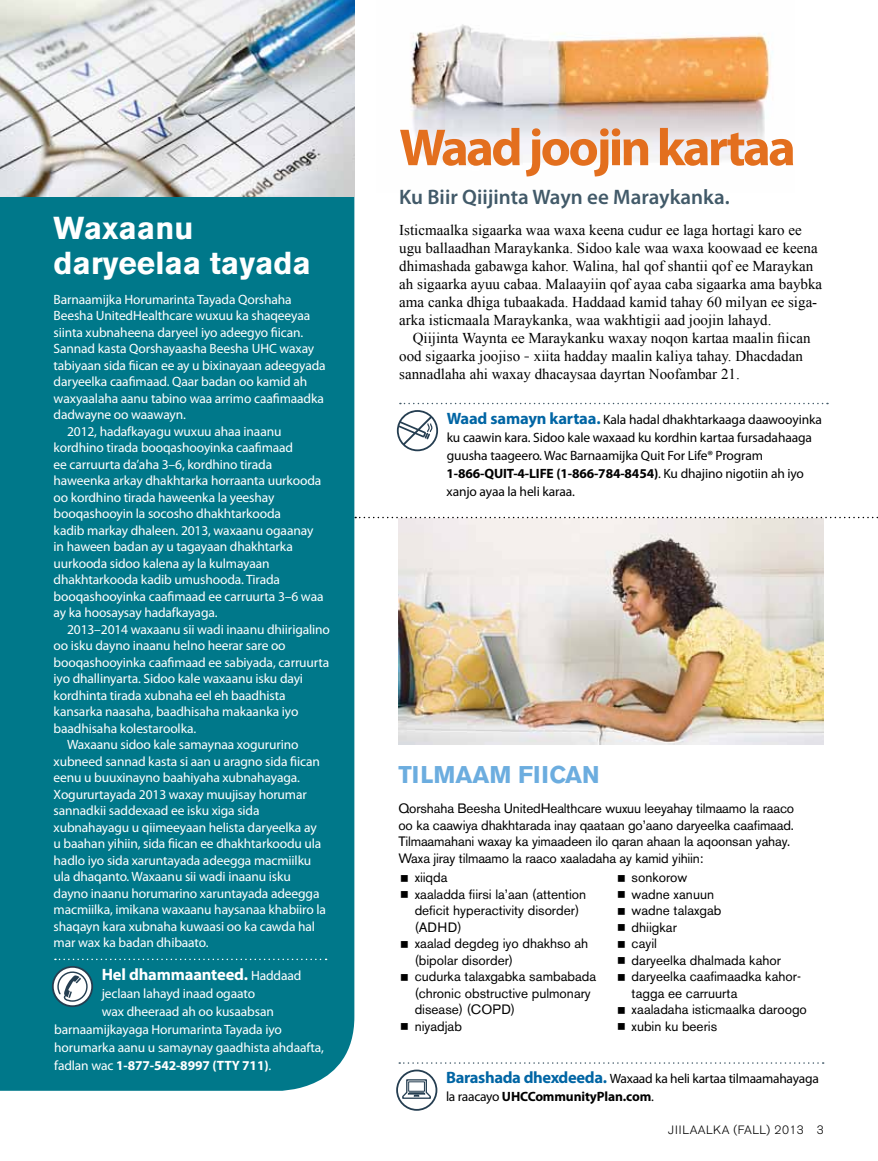
<style>
.page{position:relative;width:878px;height:1161px;background:#fff}
.page>*{position:absolute;margin:0;border:0;box-sizing:border-box;transform-origin:0 0}
.t1{font:700 52.5px "Myriad Pro";letter-spacing:-.05em;color:#e36f1e}
.t2{font:700 31.5px/34.5px "Akzidenz Grotesk BE";color:#fff}
.t3{font:700 24px "Akzidenz Grotesk BE";color:#6caddf}
.t4{font:600 21px "Myriad Pro";color:#425a69}
.t5{font:700 16.5px "Myriad Pro";letter-spacing:-.01em;color:#fff}
.t6{font:15px/18px "Times New Roman";color:#000}
.t7{font:13.5px "Myriad Pro";letter-spacing:-.01em;color:#fff}
.t8{font:13.5px/16.5px "Akzidenz Grotesk BE";color:#000}
.t9{font:13.5px/18px "Myriad Pro";letter-spacing:-.01em;color:#000}
.t10{font:700 13.5px "Myriad Pro";letter-spacing:-.01em;color:#fff}
.t11{font:300 12px "Akzidenz Grotesk BE";letter-spacing:.04em;color:#000}
.s1{font-weight:400;font-size:13.5px}
.s2{font-weight:400}
.s3{font-family:"Adobe Caslon Pro"}
.s4{font-weight:700;font-size:16.5px;color:#0065a4}
.s5{font-weight:700}
</style>
<div class="page">
<img style="left:399px;top:519px;width:425px;height:225px">
<img style="left:410px;top:24px;width:363px;height:136px">
<svg style="left:355px;top:517px;width:523px;height:1px"></svg>
<div style="left:0;top:196px;width:354px;height:895px;background:#00788a"></div>
<img style="left:0;top:0;width:354px;height:196px">
<svg style="left:55px;top:959px;width:271px;height:1px"></svg>
<svg style="left:52px;top:966px;width:41px;height:41px"></svg>
<svg style="left:400px;top:403px;width:428px;height:1px"></svg>
<svg style="left:397px;top:410px;width:41px;height:41px"></svg>
<svg style="left:399px;top:1062px;width:424px;height:2px"></svg>
<svg style="left:396px;top:1070px;width:41px;height:41px"></svg>
<h2 class="t2" style="left:54px;top:211px;width:259px">Waxaanu daryeelaa tayada</h2>
<p class="t7" style="left:54px;top:291px;width:240px">Barnaamijka Horumarinta Tayada Qorshaha</p>
<p class="t7" style="left:54px;top:307px;width:258px">Beesha UnitedHealthcare wuxuu ka shaqeeyaa</p>
<p class="t7" style="left:54px;top:324px;width:251px">siinta xubnaheena daryeel iyo adeegyo fiican.</p>
<p class="t7" style="left:54px;top:340px;width:262px">Sannad kasta Qorshayaasha Beesha UHC waxay</p>
<p class="t7" style="left:54px;top:357px;width:274px">tabiyaan sida fiican ee ay u bixinayaan adeegyada</p>
<p class="t7" style="left:54px;top:373px;width:255px">daryeelka caafimaad. Qaar badan oo kamid ah</p>
<p class="t7" style="left:54px;top:390px;width:272px">waxyaalaha aanu tabino waa arrimo caafimaadka</p>
<p class="t7" style="left:54px;top:406px;width:134px">dadwayne oo waawayn.</p>
<p class="t7" style="left:67px;top:423px;width:216px">2012, hadafkayagu wuxuu ahaa inaanu</p>
<p class="t7" style="left:54px;top:439px;width:241px">kordhino tirada booqashooyinka caafimaad</p>
<p class="t7" style="left:54px;top:456px;width:220px">ee carruurta da’aha 3–6, kordhino tirada</p>
<p class="t7" style="left:54px;top:472px;width:269px">haweenka arkay dhakhtarka horraanta uurkooda</p>
<p class="t7" style="left:54px;top:489px;width:222px">oo kordhino tirada haweenka la yeeshay</p>
<p class="t7" style="left:54px;top:505px;width:229px">booqashooyin la socosho dhakhtarkooda</p>
<p class="t7" style="left:54px;top:522px;width:261px">kadib markay dhaleen. 2013, waxaanu ogaanay</p>
<p class="t7" style="left:54px;top:538px;width:241px">in haween badan ay u tagayaan dhakhtarka</p>
<p class="t7" style="left:54px;top:555px;width:217px">uurkooda sidoo kalena ay la kulmayaan</p>
<p class="t7" style="left:54px;top:571px;width:228px">dhakhtarkooda kadib umushooda. Tirada</p>
<p class="t7" style="left:54px;top:588px;width:271px">booqashooyinka caafimaad ee carruurta 3–6 waa</p>
<p class="t7" style="left:54px;top:604px;width:165px">ay ka hoosaysay hadafkayaga.</p>
<p class="t7" style="left:67px;top:621px;width:264px">2013–2014 waxaanu sii wadi inaanu dhiirigalino</p>
<p class="t7" style="left:54px;top:637px;width:234px">oo isku dayno inaanu helno heerar sare oo</p>
<p class="t7" style="left:54px;top:654px;width:277px">booqashooyinka caafimaad ee sabiyada, carruurta</p>
<p class="t7" style="left:54px;top:670px;width:251px">iyo dhallinyarta. Sidoo kale waxaanu isku dayi</p>
<p class="t7" style="left:54px;top:687px;width:233px">kordhinta tirada xubnaha eel eh baadhista</p>
<p class="t7" style="left:54px;top:703px;width:246px">kansarka naasaha, baadhisaha makaanka iyo</p>
<p class="t7" style="left:54px;top:720px;width:144px">baadhisaha kolestaroolka.</p>
<p class="t7" style="left:67px;top:736px;width:233px">Waxaanu sidoo kale samaynaa xogururino</p>
<p class="t7" style="left:54px;top:753px;width:268px">xubneed sannad kasta si aan u aragno sida fiican</p>
<p class="t7" style="left:54px;top:769px;width:248px">eenu u buuxinayno baahiyaha xubnahayaga.</p>
<p class="t7" style="left:54px;top:786px;width:255px">Xogururtayada 2013 waxay muujisay horumar</p>
<p class="t7" style="left:54px;top:802px;width:207px">sannadkii saddexaad ee isku xiga sida</p>
<p class="t7" style="left:54px;top:819px;width:264px">xubnahayagu u qiimeeyaan helista daryeelka ay</p>
<p class="t7" style="left:54px;top:835px;width:269px">u baahan yihiin, sida fiican ee dhakhtarkoodu ula</p>
<p class="t7" style="left:54px;top:852px;width:259px">hadlo iyo sida xaruntayada adeegga macmiilku</p>
<p class="t7" style="left:54px;top:868px;width:239px">ula dhaqanto. Waxaanu sii wadi inaanu isku</p>
<p class="t7" style="left:54px;top:885px;width:267px">dayno inaanu horumarino xaruntayada adeegga</p>
<p class="t7" style="left:54px;top:901px;width:274px">macmiilka, imikana waxaanu haysanaa khabiiro la</p>
<p class="t7" style="left:54px;top:918px;width:263px">shaqayn kara xubnaha kuwaasi oo ka cawda hal</p>
<p class="t7" style="left:54px;top:934px;width:156px">mar wax ka badan dhibaato.</p>
<p class="t5" style="left:102px;top:963px;width:201px">Hel dhammaanteed. <span class="s1">Haddaad</span></p>
<p class="t7" style="left:102px;top:985px;width:155px">jeclaan lahayd inaad ogaato</p>
<p class="t7" style="left:102px;top:1003px;width:174px">wax dheeraad ah oo kusaabsan</p>
<p class="t7" style="left:54px;top:1021px;width:229px">barnaamijkayaga Horumarinta Tayada iyo</p>
<p class="t7" style="left:54px;top:1039px;width:271px">horumarka aanu u samaynay gaadhista ahdaafta,</p>
<p class="t10" style="left:54px;top:1056px;width:218px"><span class="s2">fadlan wac</span> 1-877-542-8997 (TTY 711)<span class="s2">.</span></p>
<h1 class="t1" style="left:399px;top:113px;width:398px">Waad joojin kartaa</h1>
<h3 class="t4" style="left:399px;top:183px;width:332px">Ku Biir Qiijinta Wayn ee Maraykanka.</h3>
<p class="t6" style="left:399px;top:221px;width:424px">Isticmaalka sigaarka waa waxa keena cudur ee laga hortagi karo ee ugu ballaadhan Maraykanka. Sidoo kale waa waxa koowaad ee keena dhimashada gabawga kahor. Walina, hal qof shantii qof ee Maraykan ah sigaarka ayuu cabaa. Malaayiin qof ayaa caba sigaarka ama baybka ama canka dhiga tubaakada. Haddaad kamid tahay 60 milyan ee siga&shy;arka isticmaala Maraykanka, waa wakhtigii aad joojin lahayd.</p>
<p class="t6" style="left:399px;top:329px;width:413px;text-indent:14px">Qiijinta Waynta ee Maraykanku waxay noqon kartaa maalin fiican ood sigaarka joojiso <span class="s3">-</span> xiita hadday maalin kaliya tahay. Dhacdadan sannadlaha ahi waxay dhacaysaa dayrtan Noofambar 21.</p>
<p class="t9" style="left:446px;top:410px;width:377px"><span class="s4">Waad samayn kartaa.</span> Kala hadal dhakhtarkaaga daawooyinka ku caawin kara. Sidoo kale waxaad ku kordhin kartaa fursadahaaga guusha taageero. Wac Barnaamijka Quit For Life® Program <span class="s5">1-866-QUIT-4-LIFE (1-866-784-8454)</span>. Ku dhajino nigotiin ah iyo xanjo ayaa la heli karaa.</p>
<h3 class="t3" style="left:398px;top:761px;width:17px">Tilmaam</h3>
<h3 class="t3" style="left:518px;top:761px;width:14px">fiica</h3>
<h3 class="t3" style="left:582px;top:761px;width:19px">n</h3>
<p class="t8" style="left:398px;top:800px;width:397px">Qorshaha Beesha UnitedHealthcare wuxuu leeyahay tilmaamo la raaco oo ka caawiya dhakhtarada inay qaataan go’aano daryeelka caafimaad.<br>Tilmaamahani waxay ka yimaadeen ilo qaran ahaan la aqoonsan yahay.<br>Waxa jiray tilmaamo la raaco xaaladaha ay kamid yihiin:</p>
<p class="t8" style="left:414px;top:869px;width:183px">xiiqda<br>xaaladda fiirsi la’aan (attention deficit hyperactivity disorder) (ADHD)<br>xaalad degdeg iyo dhakhso ah (bipolar disorder)<br>cudurka talaxgabka sambabada (chronic obstructive pulmonary disease) (COPD)<br>niyadjab</p>
<p class="t8" style="left:631px;top:869px;width:177px">sonkorow<br>wadne xanuun<br>wadne talaxgab<br>dhiigkar<br>cayil<br>daryeelka dhalmada kahor daryeelka caafimaadka kahor&shy;tagga ee carruurta<br>xaaladaha isticmaalka daroogo xubin ku beeris</p>
<p class="t9" style="left:446px;top:1070px;width:374px"><span class="s4">Barashada dhexdeeda.</span> Waxaad ka heli kartaa tilmaamahayaga la raacayo <span class="s5">UHCCommunityPlan.com</span>.</p>
<p class="t11" style="left:668px;top:1123px;width:157px">JIILAALKA (FALL) 2013 3</p>
</div>
